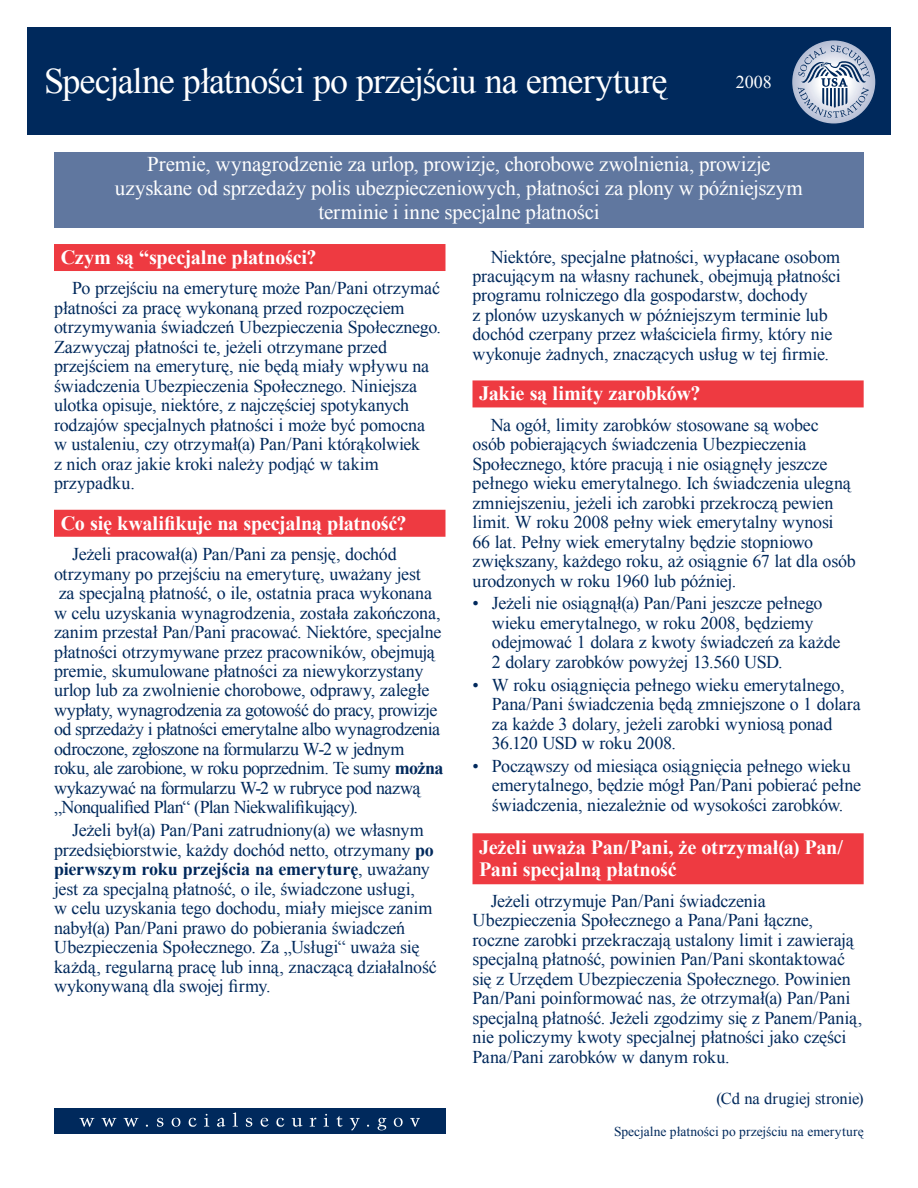
<style>
.page{position:relative;width:918px;height:1188px;background:#fff}
.page>*{position:absolute;margin:0;border:0;box-sizing:border-box;transform-origin:0 0}
.Pub_Title{font:36px "Times New Roman";letter-spacing:-.03em;color:#fff}
.t1{font:21px/24px "Times New Roman";letter-spacing:-.01em;color:#fff;text-align:center}
.Header1_1line{font:700 20.25px "Times New Roman";letter-spacing:-.015em;color:#fff}
.Header1_2lines{font:700 20.25px/22.5px "Times New Roman";letter-spacing:-.01em;color:#fff}
.paragraph_format{font:18px/19.5px "Times New Roman";letter-spacing:-.015em;color:#00295c}
._1st_bullet{font:18px/19.5px "Times New Roman";letter-spacing:-.01em;color:#00295c}
.t2{font:18px "Times New Roman";color:#fff}
.t3{font:16.5px "Times New Roman";letter-spacing:-.01em;color:#00295c}
.t4{font:13.5px "Times New Roman";color:#00295c}
.s1{font-weight:700}
</style>
<div class="page">
<div style="left:27px;top:27px;width:864px;height:108px;background:#00295c"></div>
<svg style="left:792px;top:40px;width:84px;height:84px"></svg>
<svg style="left:798px;top:45px;width:72px;height:73px;background:#9dabc2"></svg>
<div style="left:54px;top:1109px;width:392px;height:25px;background:#00295c"></div>
<svg style="left:79px;top:1112px;width:341px;height:19px"></svg>
<div style="left:54px;top:244px;width:392px;height:27px;background:#ee3a41"></div>
<div style="left:54px;top:510px;width:392px;height:27px;background:#ee3a41"></div>
<div style="left:473px;top:380px;width:391px;height:27px;background:#ee3a41"></div>
<div style="left:473px;top:833px;width:391px;height:51px;background:#ee3a41"></div>
<div style="left:54px;top:153px;width:810px;height:75px;background:#60779f"></div>
<p class="Pub_Title" style="left:44px;top:57px;width:625px">Specjalne płatności po przejściu na emeryturę</p>
<p class="t2" style="left:736px;top:70px;width:37px">2008</p>
<p class="t1" style="left:115px;top:152px;width:690px">Premie, wynagrodzenie za urlop, prowizje, chorobowe zwolnienia, prowizje uzyskane od sprzedaży polis ubezpieczeniowych, płatności za plony w późniejszym terminie i inne specjalne płatności</p>
<p class="Header1_1line" style="left:61px;top:243px;width:257px">Czym są “specjalne płatności?</p>
<p class="paragraph_format" style="left:54px;top:278px;width:389px;text-indent:18px">Po przejściu na emeryturę może Pan/Pani otrzymać płatności za pracę wykonaną przed rozpoczęciem otrzymywania świadczeń Ubezpieczenia Społecznego.<br>Zazwyczaj płatności te, jeżeli otrzymane przed przejściem na emeryturę, nie będą miały wpływu na świadczenia Ubezpieczenia Społecznego. Niniejsza ulotka opisuje, niektóre, z najczęściej spotykanych rodzajów specjalnych płatności i może być pomocna w ustaleniu, czy otrzymał(a) Pan/Pani którąkolwiek<br>z nich oraz jakie kroki należy podjąć w takim przypadku.</p>
<p class="Header1_1line" style="left:61px;top:509px;width:347px">Co się kwalifikuje na specjalną płatność?</p>
<p class="paragraph_format" style="left:54px;top:544px;width:391px;text-indent:18px">Jeżeli pracował(a) Pan/Pani za pensję, dochód otrzymany po przejściu na emeryturę, uważany jest<br>za specjalną płatność, o ile, ostatnia praca wykonana w celu uzyskania wynagrodzenia, została zakończona, zanim przestał Pan/Pani pracować. Niektóre, specjalne płatności otrzymywane przez pracowników, obejmują premie, skumulowane płatności za niewykorzystany urlop lub za zwolnienie chorobowe, odprawy, zaległe wypłaty, wynagrodzenia za gotowość do pracy, prowizje od sprzedaży i płatności emerytalne albo wynagrodzenia odroczone, zgłoszone na formularzu W-2 w jednym roku, ale zarobione, w roku poprzednim. Te sumy <span class="s1">można </span>wykazywać na formularzu W-2 w rubryce pod nazwą „Nonqualified Plan“ (Plan Niekwalifikujący).</p>
<p class="paragraph_format" style="left:54px;top:820px;width:384px;text-indent:18px">Jeżeli był(a) Pan/Pani zatrudniony(a) we własnym przedsiębiorstwie, każdy dochód netto, otrzymany <span class="s1">po pierwszym roku przejścia na emeryturę</span>, uważany jest za specjalną płatność, o ile, świadczone usługi,<br>w celu uzyskania tego dochodu, miały miejsce zanim nabył(a) Pan/Pani prawo do pobierania świadczeń Ubezpieczenia Społecznego. Za „Usługi“ uważa się każdą, regularną pracę lub inną, znaczącą działalność wykonywaną dla swojej firmy.</p>
<p class="paragraph_format" style="left:473px;top:246px;width:370px;text-indent:18px">Niektóre, specjalne płatności, wypłacane osobom pracującym na własny rachunek, obejmują płatności programu rolniczego dla gospodarstw, dochody<br>z plonów uzyskanych w późniejszym terminie lub dochód czerpany przez właściciela firmy, który nie wykonuje żadnych, znaczących usług w tej firmie.</p>
<p class="Header1_1line" style="left:479px;top:380px;width:223px">Jakie są limity zarobków?</p>
<p class="paragraph_format" style="left:473px;top:415px;width:385px;text-indent:18px">Na ogół, limity zarobków stosowane są wobec osób pobierających świadczenia Ubezpieczenia Społecznego, które pracują i nie osiągnęły jeszcze pełnego wieku emerytalnego. Ich świadczenia ulegną zmniejszeniu, jeżeli ich zarobki przekroczą pewien limit. W roku 2008 pełny wiek emerytalny wynosi 66 lat. Pełny wiek emerytalny będzie stopniowo zwiększany, każdego roku, aż osiągnie 67 lat dla osób urodzonych w roku 1960 lub później.</p>
<p class="_1st_bullet" style="left:492px;top:593px;width:350px;text-indent:-19px">• Jeżeli nie osiągnął(a) Pan/Pani jeszcze pełnego wieku emerytalnego, w roku 2008, będziemy odejmować 1 dolara z kwoty świadczeń za każde 2 dolary zarobków powyżej 13.560 USD.</p>
<p class="_1st_bullet" style="left:492px;top:675px;width:370px;text-indent:-19px">• W roku osiągnięcia pełnego wieku emerytalnego, Pana/Pani świadczenia będą zmniejszone o 1 dolara za każde 3 dolary, jeżeli zarobki wyniosą ponad 36.120 USD w roku 2008.</p>
<p class="_1st_bullet" style="left:492px;top:756px;width:371px;text-indent:-19px">• Począwszy od miesiąca osiągnięcia pełnego wieku emerytalnego, będzie mógł Pan/Pani pobierać pełne świadczenia, niezależnie od wysokości zarobków.</p>
<p class="Header1_2lines" style="left:479px;top:835px;width:366px">Jeżeli uważa Pan/Pani, że otrzymał(a) Pan/<br>Pani specjalną płatność</p>
<p class="paragraph_format" style="left:473px;top:891px;width:391px;text-indent:18px">Jeżeli otrzymuje Pan/Pani świadczenia Ubezpieczenia Społecznego a Pana/Pani łączne, roczne zarobki przekraczają ustalony limit i zawierają specjalną płatność, powinien Pan/Pani skontaktować się z Urzędem Ubezpieczenia Społecznego. Powinien Pan/Pani poinformować nas, że otrzymał(a) Pan/Pani specjalną płatność. Jeżeli zgodzimy się z Panem/Panią, nie policzymy kwoty specjalnej płatności jako części Pana/Pani zarobków w danym roku.</p>
<p class="t3" style="left:716px;top:1087px;width:149px">(Cd na drugiej stronie)</p>
<p class="t4" style="left:614px;top:1122px;width:251px">Specjalne płatności po przejściu na emeryturę</p>
</div>
